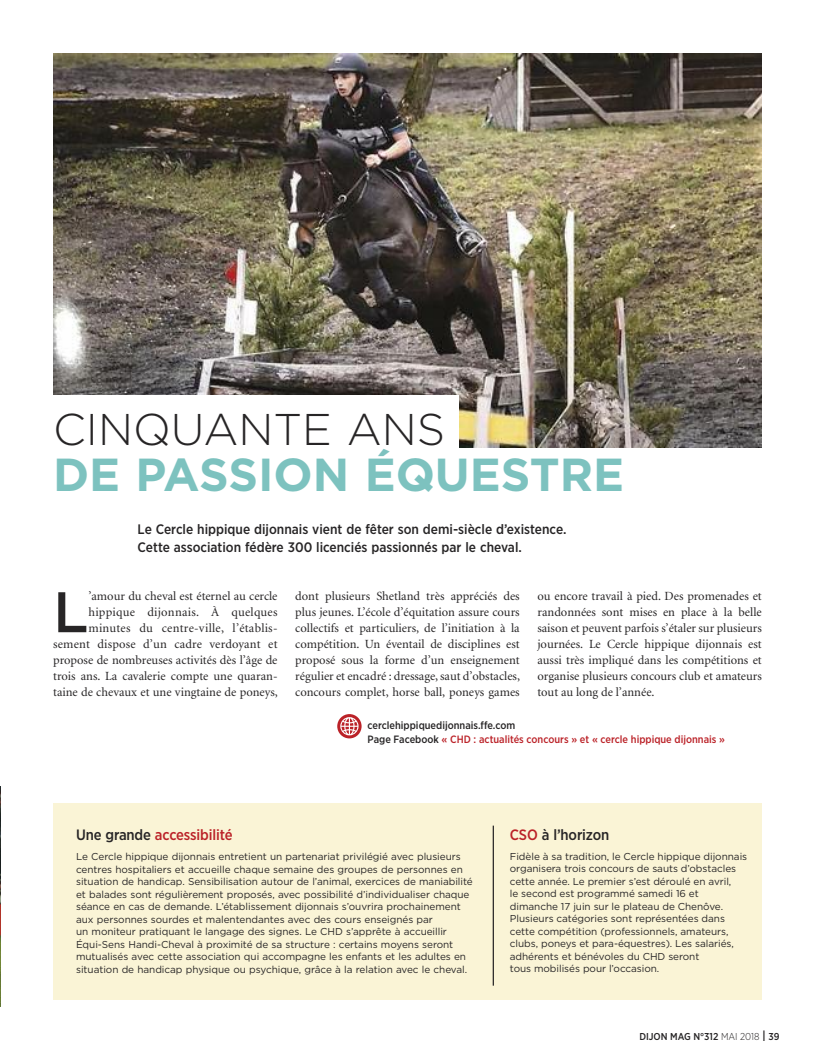
<style>
.page{position:relative;width:815px;height:1063px;background:#fff}
.page>*{position:absolute;margin:0;border:0;box-sizing:border-box;transform-origin:0 0}
.t1{font:500 57.12px "Gotham";color:#272526}
.t2{font:700 46.25px "Gotham";color:#7dc2bf}
.t3{font:300 44.38px "Gotham";color:#272526}
.t4{font:500 15px "Gotham Narrow";letter-spacing:-.01em;color:#bb2228}
.t5{font:500 15px "Gotham Narrow";letter-spacing:-.01em;color:#272526}
.t6{font:500 13.75px/17.5px "Gotham Narrow";color:#272526}
.t7{font:12.5px/16px "Minion";color:#272526;text-align:justify}
.t8{font:500 10.62px/13.8px "Gotham Narrow";color:#bb2228}
.t9{font:10px/12.5px "Gotham";letter-spacing:-.005em;color:#272526}
.t10{font:500 10px "Gotham Narrow";color:#272526}
.s1{color:#272526}
.s2{color:#bb2228}
.s3{font-weight:300}
.s4{font-weight:400;font-size:15px}
</style>
<div class="page">
<img style="left:53px;top:53px;width:709px;height:394px">
<div style="left:34px;top:395px;width:425px;height:95px;background:#fff"></div>
<svg style="left:337px;top:714px;width:25px;height:24px"></svg>
<div style="left:53px;top:803px;width:709px;height:196px;background:#faf4d6"></div>
<hr style="left:493px;top:826px;width:1px;height:160px;background:#272526">
<img style="left:0;top:787px;width:1px;height:219px">
<h3 class="t3" style="left:53px;top:414px;width:394px">CINQUANTE ANS</h3>
<h2 class="t2" style="left:53px;top:459px;width:573px">DE PASSION ÉQUESTRE</h2>
<h3 class="t6" style="left:138px;top:522px;width:430px">Le Cercle hippique dijonnais vient de fêter son demi-siècle d’existence.<br>Cette association fédère 300 licenciés passionnés par le cheval.</h3>
<p class="t7" style="left:53px;top:589px;width:226px;text-align:right">’amour du cheval est éternel au cercle hippique dijonnais. À quelques minutes du centre-ville, l’établis&shy;sement dispose d’un cadre verdoyant et propose de nombreuses activités dès l’âge de trois ans. La cavalerie compte une quaran&shy;taine de chevaux et une vingtaine de poneys,</p>
<p class="t7" style="left:295px;top:589px;width:226px">dont plusieurs Shetland très appréciés des plus jeunes. L’école d’équitation assure cours collectifs et particuliers, de l’initiation à la compétition. Un éventail de disciplines est proposé sous la forme d’un enseignement régulier et encadré : dressage,saut d’obstacles, concours complet, horse ball, poneys games</p>
<p class="t7" style="left:537px;top:589px;width:226px">ou encore travail à pied. Des promenades et randonnées sont mises en place à la belle saison et peuvent parfois s’étaler sur plusieurs journées. Le Cercle hippique dijonnais est aussi très impliqué dans les compétitions et organise plusieurs concours club et amateurs tout au long de l’année.</p>
<p class="t8" style="left:368px;top:720px;width:359px"><span class="s1">cerclehippiquedijonnais.ffe.com<br>Page Facebook</span> « CHD : actualités concours » et « cercle hippique dijonnais »</p>
<h1 class="t1" style="left:53px;top:592px;width:37px">L</h1>
<h3 class="t4" style="left:76px;top:829px;width:158px"><span class="s1">Une grande</span> accessibilité</h3>
<p class="t9" style="left:76px;top:851px;width:398px">le cercle hippique dijonnais entretient un partenariat privilégié avec plusieurs centres hospitaliers et accueille chaque semaine des groupes de personnes en situation de handicap. sensibilisation autour de l’animal, exercices de maniabilité et balades sont régulièrement proposés, avec possibilité d’individualiser chaque séance en cas de demande. l’établissement dijonnais s’ouvrira prochainement aux personnes sourdes et malentendantes avec des cours enseignés par<br>un moniteur pratiquant le langage des signes. le chD s’apprête à accueillir équi-sens handi-cheval à proximité de sa structure : certains moyens seront mutualisés avec cette association qui accompagne les enfants et les adultes en situation de handicap physique ou psychique, grâce à la relation avec le cheval.</p>
<h3 class="t5" style="left:510px;top:830px;width:101px"><span class="s2">CSO</span> à l’horizon</h3>
<p class="t9" style="left:510px;top:851px;width:239px">fidèle à sa tradition, le cercle hippique dijonnais organisera trois concours de sauts d’obstacles cette année. le premier s’est déroulé en avril,<br>le second est programmé samedi 16 et dimanche 17 juin sur le plateau de chenôve.<br>Plusieurs catégories sont représentées dans cette compétition (professionnels, amateurs, clubs, poneys et para-équestres). les salariés, adhérents et bénévoles du chD seront<br>tous mobilisés pour l’occasion.</p>
<p class="t10" style="left:639px;top:1033px;width:142px">DIJON MAG N°312 <span class="s3">MAI 2018</span> <span class="s4">I</span> 39</p>
</div>
